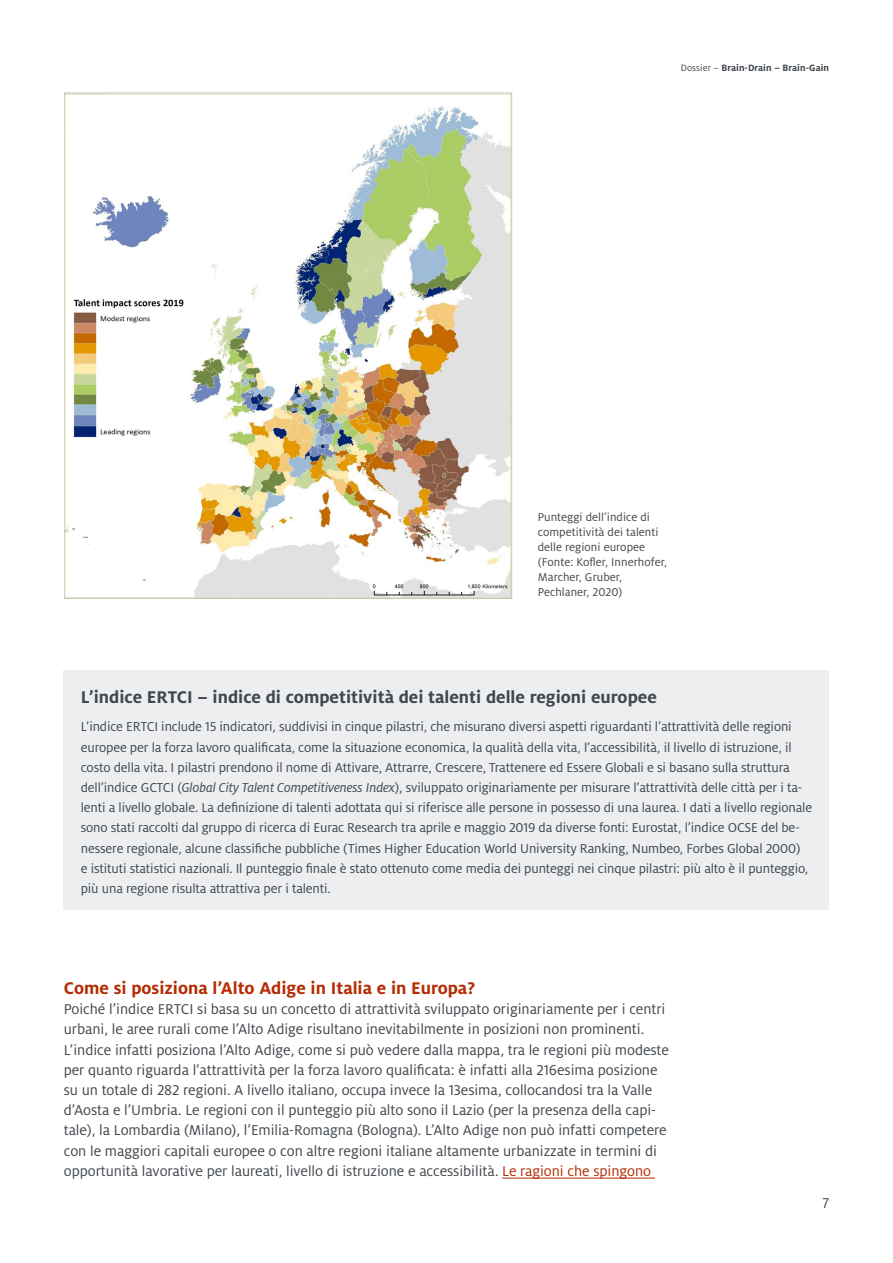
<style>
.page{position:relative;width:893px;height:1263px;background:#fff}
.page>*{position:absolute;margin:0;border:0;box-sizing:border-box;transform-origin:0 0}
.t1{font:700 18.75px "Milo Pro";color:#41474d}
.t2{font:700 18.75px "Milo Pro";color:#b52c03}
.t3{font:15.75px/20.2px "Milo Pro";letter-spacing:-.005em;color:#41474d}
.t4{font:14.25px/20.2px "Milo Pro";letter-spacing:-.01em;color:#41474d}
.t5{font:12.6px/14.9px "Milo Pro";letter-spacing:.005em;color:#41474d}
.t6{font:700 10.2px "Milo Pro";letter-spacing:.005em;color:#41474d}
.s1{font-weight:400}
.s2{font-style:italic}
.s3{color:#b52c03}
</style>
<div class="page">
<img style="left:64px;top:92px;width:449px;height:507px">
<div style="left:64px;top:671px;width:765px;height:239px;background:#eceef0"></div>
<div style="left:65px;top:94px;width:199px;height:92px;background:#fff"></div>
<hr style="left:502px;top:1178px;width:153px;height:1px;background:#b52c03">
<p class="t6" style="left:681px;top:62px;width:150px"><span class="s1">Dossier –</span> Brain-Drain – Brain-Gain</p>
<p class="t5" style="left:538px;top:510px;width:131px">Punteggi dell’indice di competitività dei talenti delle regioni europee (Fonte: Kofler, Innerhofer,<br>Marcher, Gruber,<br>Pechlaner, 2020)</p>
<h1 class="t1" style="left:81px;top:686px;width:578px">L’indice ERTCI – indice di competitività dei talenti delle regioni europee</h1>
<p class="t4" style="left:81px;top:717px;width:733px">L’indice ERTCI include 15 indicatori, suddivisi in cinque pilastri, che misurano diversi aspetti riguardanti l’attrattività delle regioni europee per la forza lavoro qualificata, come la situazione economica, la qualità della vita, l’accessibilità, il livello di istruzione, il costo della vita. I pilastri prendono il nome di Attivare, Attrarre, Crescere, Trattenere ed Essere Globali e si basano sulla struttura dell’indice GCTCI (<span class="s2">Global City Talent Competitiveness Index</span>), sviluppato originariamente per misurare l’attrattività delle città per i ta&shy;lenti a livello globale. La definizione di talenti adottata qui si riferisce alle persone in possesso di una laurea. I dati a livello regionale sono stati raccolti dal gruppo di ricerca di Eurac Research tra aprile e maggio 2019 da diverse fonti: Eurostat, l’indice OCSE del be&shy;nessere regionale, alcune classifiche pubbliche (Times Higher Education World University Ranking, Numbeo, Forbes Global 2000)<br>e istituti statistici nazionali. Il punteggio finale è stato ottenuto come media dei punteggi nei cinque pilastri: più alto è il punteggio, più una regione risulta attrattiva per i talenti.</p>
<h1 class="t2" style="left:64px;top:977px;width:413px">Come si posiziona l’Alto Adige in Italia e in Europa?</h1>
<p class="t3" style="left:64px;top:999px;width:607px">Poiché l’indice ERTCI si basa su un concetto di attrattività sviluppato originariamente per i centri urbani, le aree rurali come l’Alto Adige risultano inevitabilmente in posizioni non prominenti.<br>L’indice infatti posiziona l’Alto Adige, come si può vedere dalla mappa, tra le regioni più modeste per quanto riguarda l’attrattività per la forza lavoro qualificata: è infatti alla 216esima posizione su un totale di 282 regioni. A livello italiano, occupa invece la 13esima, collocandosi tra la Valle d’Aosta e l’Umbria. Le regioni con il punteggio più alto sono il Lazio (per la presenza della capi&shy;tale), la Lombardia (Milano), l’Emilia-Romagna (Bologna). L’Alto Adige non può infatti competere con le maggiori capitali europee o con altre regioni italiane altamente urbanizzate in termini di opportunità lavorative per laureati, livello di istruzione e accessibilità. <span class="s3">Le ragioni che spingono</span></p>
<p class="t3" style="left:822px;top:1193px;width:8px">7</p>
</div>
